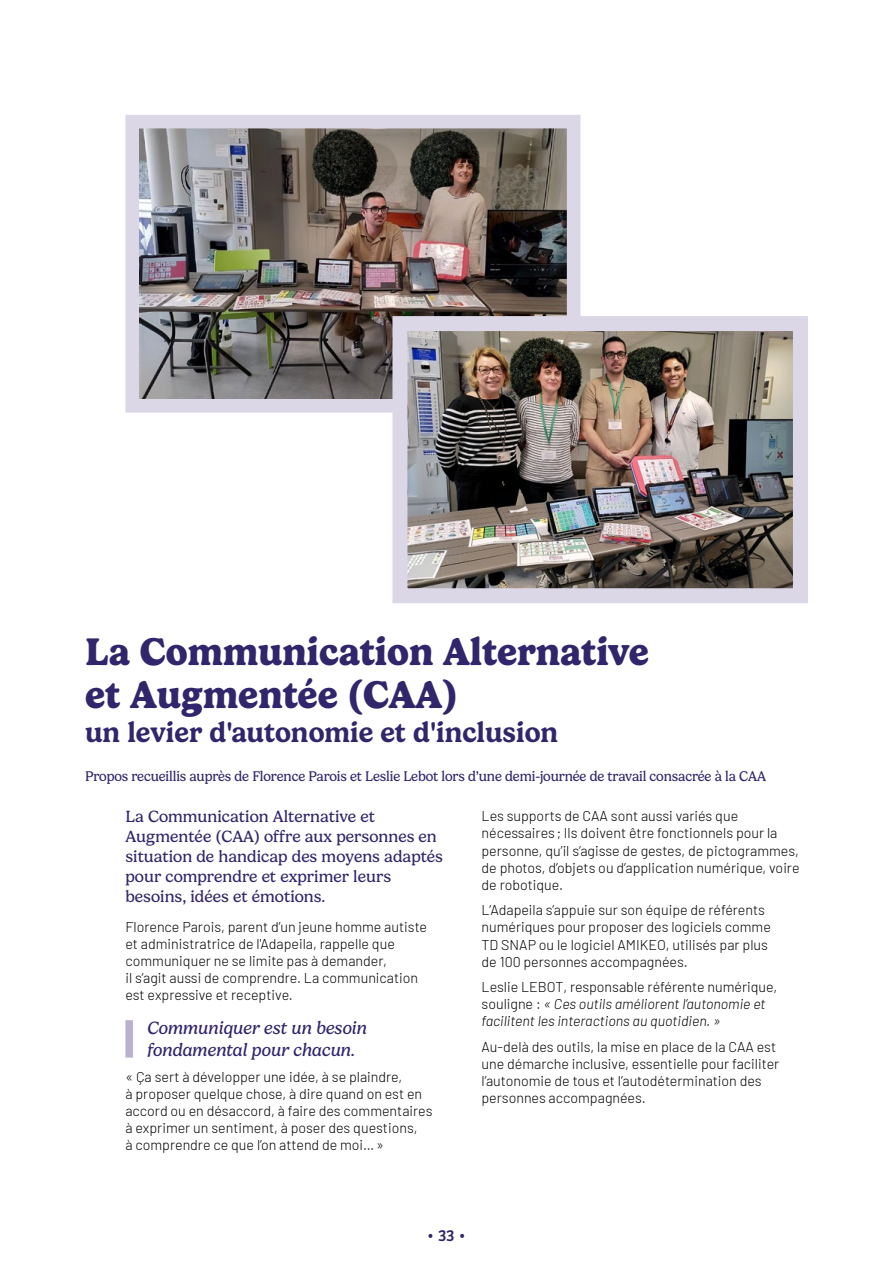
<style>
.page{position:relative;width:893px;height:1263px;background:#fff}
.page>*{position:absolute;margin:0;border:0;box-sizing:border-box;transform-origin:0 0}
.t1{font:700 39px/43.5px "Gelica";color:#31256c}
.t2{font:600 28.5px "Gelica";color:#31256c}
.t3{font:italic 18px/21.6px "Gelica";color:#31256c}
.t4{font:16.5px/19.8px "Gelica";color:#31256c}
.t5{font:16.5px "Bree";color:#31256c}
.t6{font:300 14.25px/17.1px "Barlow";color:#000}
.t7{font:italic 300 14.25px/17.1px "Barlow";color:#000}
.t8{font:14.25px "Gelica";letter-spacing:-.01em;color:#31256c;scale:.96 1}
.s1{font-style:normal}
</style>
<div class="page">
<img style="left:125px;top:115px;width:456px;height:298px">
<img style="left:385px;top:309px;width:423px;height:295px">
<div style="left:125px;top:1020px;width:8px;height:37px;background:#bbb1ce"></div>
<h1 class="t1" style="left:85px;top:630px;width:565px">La Communication Alternative et Augmentée (CAA)</h1>
<h2 class="t2" style="left:85px;top:716px;width:475px">un levier d'autonomie et d'inclusion</h2>
<p class="t8" style="left:85px;top:768px;width:711px">Propos recueillis auprès de Florence Parois et Leslie Lebot lors d’une demi-journée de travail consacrée à la CAA</p>
<p class="t4" style="left:125px;top:807px;width:319px">La Communication Alternative et Augmentée (CAA) offre aux personnes en situation de handicap des moyens adaptés pour comprendre et exprimer leurs besoins, idées et émotions.</p>
<p class="t6" style="left:125px;top:917px;width:303px">Florence Parois, parent d’un jeune homme autiste et administratrice de l'Adapeila, rappelle que communiquer ne se limite pas à demander,<br>il s’agit aussi de comprendre. La communication est expressive et receptive.</p>
<p class="t3" style="left:147px;top:1018px;width:221px">Communiquer est un besoin fondamental pour chacun.</p>
<p class="t6" style="left:125px;top:1067px;width:309px">« Ça sert à développer une idée, à se plaindre,<br>à proposer quelque chose, à dire quand on est en accord ou en désaccord, à faire des commentaires à exprimer un sentiment, à poser des questions,<br>à comprendre ce que l’on attend de moi…»</p>
<p class="t6" style="left:482px;top:806px;width:320px">Les supports de CAA sont aussi variés que nécessaires ; Ils doivent être fonctionnels pour la personne, qu’il s’agisse de gestes, de pictogrammes, de photos, d’objets ou d’application numérique, voire de robotique.</p>
<p class="t6" style="left:482px;top:900px;width:291px">L’Adapeila s’appuie sur son équipe de référents numériques pour proposer des logiciels comme TD SNAP ou le logiciel AMIKEO, utilisés par plus de 100 personnes accompagnées.</p>
<p class="t7" style="left:482px;top:977px;width:297px"><span class="s1">Leslie LEBOT, responsable référente numérique, souligne :</span> « Ces outils améliorent l’autonomie et facilitent les interactions au quotidien. »</p>
<p class="t6" style="left:482px;top:1037px;width:299px">Au-delà des outils, la mise en place de la CAA est une démarche inclusive, essentielle pour faciliter l’autonomie de tous et l’autodétermination des personnes accompagnées.</p>
<p class="t5" style="left:427px;top:1223px;width:41px">• 33 •</p>
</div>
